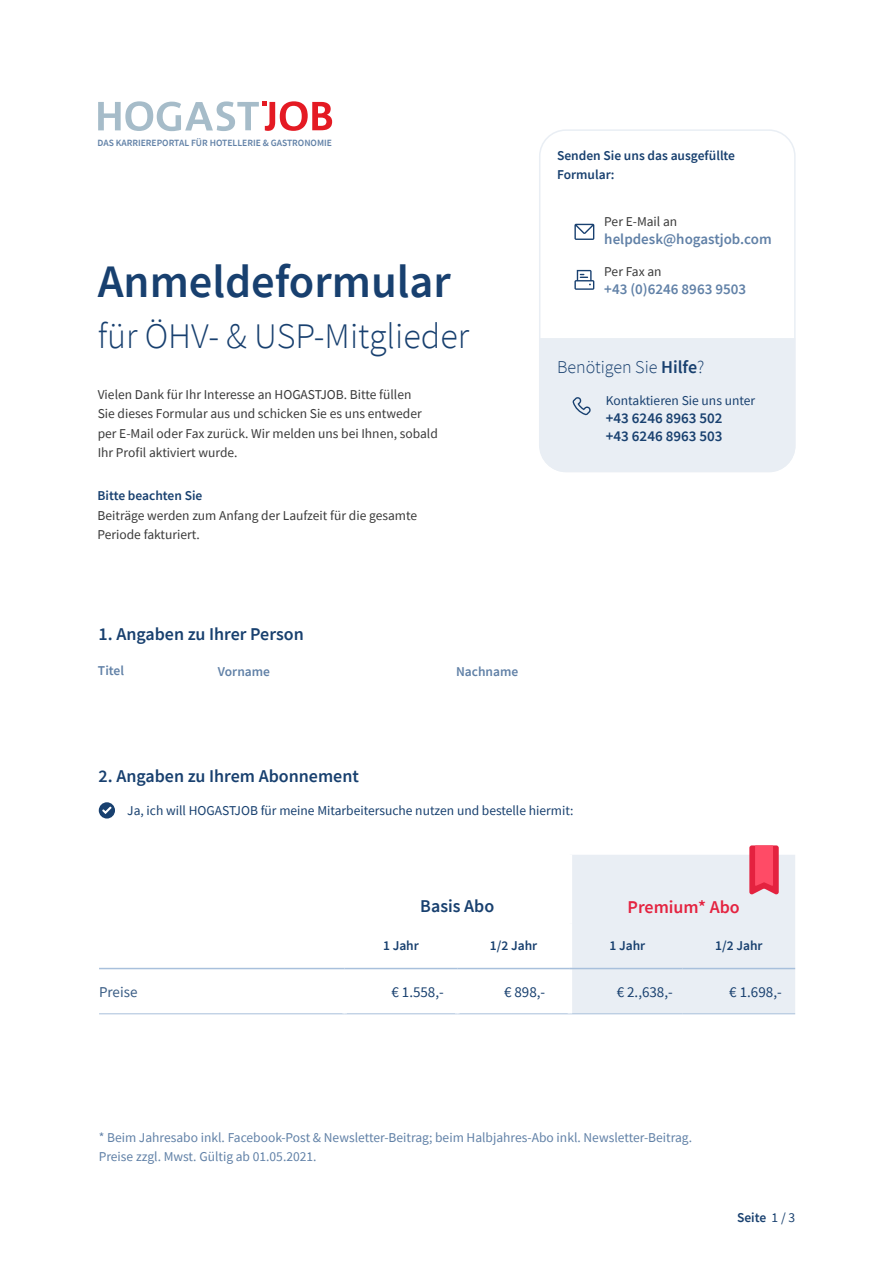
<style>
.page{position:relative;width:893px;height:1263px;background:#fff}
.page>*{position:absolute;margin:0;border:0;box-sizing:border-box;transform-origin:0 0}
.t1{font:600 46.5px "Source Sans Pro";color:#18406f}
.t2{font:300 36px "Source Sans Pro";color:#18406f}
.t3{font:600 18px "Source Sans Pro";color:#18406f}
.t4{font:300 18px "Source Sans Pro";color:#18406f}
.t5{font:600 18px "Source Sans Pro";color:#e42340}
.t6{font:600 15px "Source Sans Pro";color:#6181a7}
.t7{font:15px "Source Sans Pro";color:#18406f}
.t8{font:600 15px/18px "Source Sans Pro";color:#18406f}
.t9{font:15px "Source Sans Pro";color:#3a5d85}
.t10{font:13.5px/19.5px "Source Sans Pro";color:#3a3a3a}
.t11{font:13.5px/19.5px "Source Sans Pro";color:#6181a7}
.t12{font:13.5px "Source Sans Pro";color:#18406f}
.t13{font:600 13.5px/19.5px "Source Sans Pro";color:#18406f}
.t14{font:600 13.5px "Source Sans Pro";color:#6181a7}
.t15{font:600 9.6px "Source Sans Pro";color:#6181a7}
.s1{font-weight:600}
.s2{font-weight:400}
</style>
<div class="page">
<hr style="left:99px;top:1013px;width:246px;height:1px;background:#a8c0dc">
<hr style="left:345px;top:1013px;width:112px;height:1px;background:#a8c0dc">
<hr style="left:457px;top:1013px;width:113px;height:1px;background:#a8c0dc">
<hr style="left:99px;top:968px;width:246px;height:1px;background:#a8c0dc">
<hr style="left:345px;top:968px;width:112px;height:1px;background:#a8c0dc">
<hr style="left:457px;top:968px;width:113px;height:1px;background:#a8c0dc">
<svg style="left:98px;top:101px;width:234px;height:30px"></svg>
<div style="left:99px;top:802px;width:16px;height:16px;background:#18406f;border-radius:50%"></div>
<svg style="left:102px;top:806px;width:10px;height:8px"></svg>
<svg style="left:570px;top:845px;width:225px;height:169px"></svg>
<div style="left:539px;top:129px;width:257px;height:343px;border:2px solid #e9eef4;border-radius:26px"></div>
<svg style="left:574px;top:270px;width:20px;height:20px"></svg>
<svg style="left:574px;top:224px;width:20px;height:16px"></svg>
<div style="left:540px;top:338px;width:255px;height:134px;background:#e9eef4"></div>
<p class="t15" style="left:97px;top:136px;width:236px">DAS KARRIEREPORTAL FÜR HOTELLERIE &amp; GASTRONOMIE</p>
<h1 class="t1" style="left:98px;top:251px;width:355px">Anmeldeformular</h1>
<h2 class="t2" style="left:98px;top:314px;width:373px">für ÖHV- &amp; USP-Mitglieder</h2>
<p class="t10" style="left:98px;top:385px;width:342px">Vielen Dank für Ihr Interesse an HOGASTJOB. Bitte füllen<br>Sie dieses Formular aus und schicken Sie es uns entweder per E-Mail oder Fax zurück. Wir melden uns bei Ihnen, sobald Ihr Profil aktiviert wurde.</p>
<p class="t13" style="left:97px;top:486px;width:106px">Bitte beachten Sie</p>
<p class="t10" style="left:97px;top:505px;width:321px">Beiträge werden zum Anfang der Laufzeit für die gesamte<br>Periode fakturiert.</p>
<h3 class="t3" style="left:99px;top:622px;width:207px">1. Angaben zu Ihrer Person</h3>
<p class="t14" style="left:98px;top:661px;width:28px">Titel</p>
<p class="t14" style="left:218px;top:662px;width:54px">Vorname</p>
<p class="t14" style="left:456px;top:662px;width:64px">Nachname</p>
<h3 class="t3" style="left:99px;top:764px;width:262px">2. Angaben zu Ihrem Abonnement</h3>
<p class="t13" style="left:557px;top:145px;width:180px">Senden Sie uns das ausgefüllte<br>Formular:</p>
<p class="t10" style="left:604px;top:211px;width:74px">Per E-Mail an</p>
<p class="t6" style="left:604px;top:229px;width:169px">helpdesk@hogastjob.com</p>
<p class="t10" style="left:604px;top:262px;width:59px">Per Fax an</p>
<p class="t6" style="left:604px;top:279px;width:143px">+43 (0)6246 8963 9503</p>
<h3 class="t4" style="left:557px;top:356px;width:149px">Benötigen Sie <span class="s1">Hilfe</span>?</h3>
<p class="t12" style="left:606px;top:392px;width:151px">Kontaktieren Sie uns unter</p>
<p class="t8" style="left:606px;top:409px;width:118px">+43 6246 8963 502 +43 6246 8963 503</p>
<p class="t12" style="left:127px;top:802px;width:448px">Ja, ich will HOGASTJOB für meine Mitarbeitersuche nutzen und bestelle hiermit:</p>
<h3 class="t3" style="left:420px;top:894px;width:75px">Basis Abo</h3>
<h3 class="t5" style="left:627px;top:895px;width:114px">Premium* Abo</h3>
<p class="t13" style="left:383px;top:936px;width:37px">1 Jahr</p>
<p class="t13" style="left:490px;top:936px;width:49px">1/2 Jahr</p>
<p class="t13" style="left:609px;top:936px;width:37px">1 Jahr</p>
<p class="t13" style="left:715px;top:936px;width:49px">1/2 Jahr</p>
<p class="t9" style="left:99px;top:982px;width:40px">Preise</p>
<p class="t7" style="left:391px;top:982px;width:54px">€ 1.558,-</p>
<p class="t7" style="left:504px;top:982px;width:43px">€ 898,-</p>
<p class="t7" style="left:617px;top:982px;width:58px">€ 2.,638,-</p>
<p class="t7" style="left:729px;top:982px;width:54px">€ 1.698,-</p>
<p class="t11" style="left:99px;top:1127px;width:595px">* Beim Jahresabo inkl. Facebook-Post &amp; Newsletter-Beitrag; beim Halbjahres-Abo inkl. Newsletter-Beitrag.<br>Preise zzgl. Mwst. Gültig ab 01.05.2021.</p>
<p class="t13" style="left:737px;top:1207px;width:60px">Seite <span class="s2">1 / 3</span></p>
</div>
